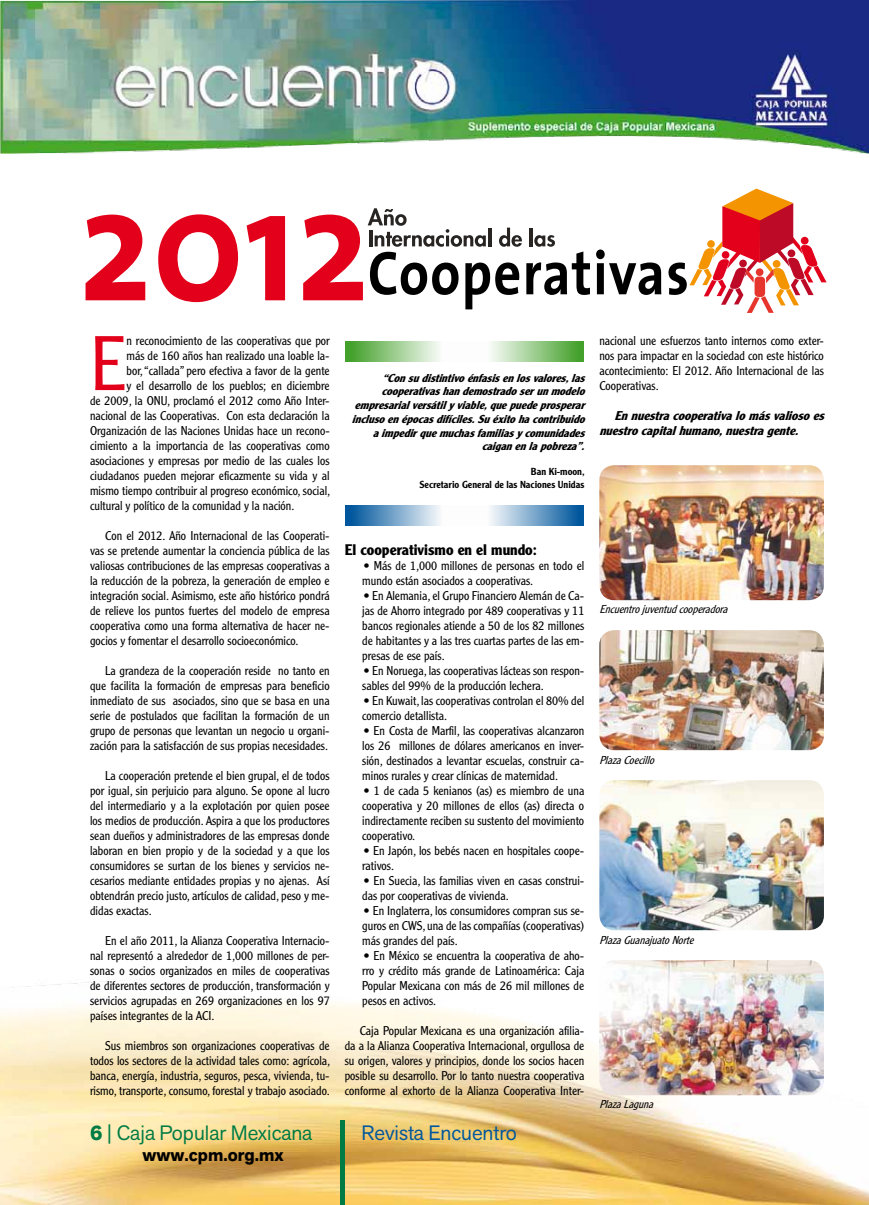
<style>
.page{position:relative;width:869px;height:1205px;background:#fff}
.page>*{position:absolute;margin:0;border:0;box-sizing:border-box;transform-origin:0 0}
.t1{font:300 75.5px "Clearface Gothic LT Std";color:#e2001a}
.t2{font:20.62px "Akzid Grtsk Next";color:#007b44}
.t3{font:20.62px "Akzid Grtsk Next";color:#00579d}
.t4{font:700 17.5px "Akzid Grtsk Next";color:#000}
.t5{font:700 15px "Clearface Gothic LT Std";color:#000}
.t6{font:300 12.5px/15px "Clearface Gothic LT Std";color:#000;text-align:justify}
.t7{font:italic 700 12.5px/15px "Clearface Gothic LT Std";color:#000}
.t8{font:italic 700 11.25px/13.8px "Clearface Gothic LT Std";color:#000;text-align:right}
.t9{font:italic 300 11.25px "Clearface Gothic LT Std";color:#000}
.t10{font:500 10px/12.5px "Clearface Gothic LT Std";color:#000;text-align:right}
.s1{font-weight:700}
</style>
<div class="page">
<img style="left:0;top:979px;width:868px;height:226px">
<hr style="left:340px;top:1120px;width:4px;height:85px;background:#007b44">
<img style="left:0;top:0;width:868px;height:153px">
<img style="left:599px;top:465px;width:224px;height:135px">
<img style="left:599px;top:630px;width:224px;height:120px">
<img style="left:599px;top:780px;width:224px;height:150px">
<img style="left:599px;top:960px;width:224px;height:135px">
<svg style="left:345px;top:341px;width:152px;height:21px;background:#92c884"></svg>
<svg style="left:345px;top:505px;width:152px;height:21px;background:#6b9dc5"></svg>
<svg style="left:431px;top:341px;width:153px;height:20px"></svg>
<svg style="left:431px;top:505px;width:153px;height:20px"></svg>
<svg style="left:596px;top:249px;width:65px;height:46px"></svg>
<svg style="left:668px;top:189px;width:158px;height:124px"></svg>
<svg style="left:85px;top:215px;width:60px;height:85px"></svg>
<svg style="left:158px;top:214px;width:80px;height:88px"></svg>
<svg style="left:246px;top:216px;width:39px;height:84px"></svg>
<svg style="left:303px;top:208px;width:286px;height:101px"></svg>
<h1 class="t1" style="left:90px;top:318px;width:38px">E</h1>
<p class="t6" style="left:126px;top:333px;width:205px">n reconocimiento de las cooperativas que por</p>
<p class="t6" style="left:126px;top:348px;width:205px">más de 160 años han realizado una loable la-</p>
<p class="t6" style="left:126px;top:363px;width:205px">bor, “callada” pero efectiva a favor de la gente</p>
<p class="t6" style="left:126px;top:378px;width:205px">y el desarrollo de los pueblos; en diciembre</p>
<p class="t6" style="left:90px;top:393px;width:241px">de 2009, la ONU, proclamó el 2012 como Año Inter-</p>
<p class="t6" style="left:90px;top:408px;width:241px">nacional de las Cooperativas. Con esta declaración la</p>
<p class="t6" style="left:90px;top:423px;width:241px">Organización de las Naciones Unidas hace un recono-</p>
<p class="t6" style="left:90px;top:438px;width:241px">cimiento a la importancia de las cooperativas como</p>
<p class="t6" style="left:90px;top:453px;width:241px">asociaciones y empresas por medio de las cuales los</p>
<p class="t6" style="left:90px;top:468px;width:241px">ciudadanos pueden mejorar eficazmente su vida y al</p>
<p class="t6" style="left:90px;top:483px;width:241px">mismo tiempo contribuir al progreso económico, social,</p>
<p class="t6" style="left:90px;top:498px;width:206px">cultural y político de la comunidad y la nación.</p>
<p class="t6" style="left:90px;top:528px;width:241px;text-indent:15px">Con el 2012. Año Internacional de las Cooperati&shy;vas se pretende aumentar la conciencia pública de las valiosas contribuciones de las empresas cooperativas a la reducción de la pobreza, la generación de empleo e integración social. Asimismo, este año histórico pondrá de relieve los puntos fuertes del modelo de empresa cooperativa como una forma alternativa de hacer ne&shy;gocios y fomentar el desarrollo socioeconómico.</p>
<p class="t6" style="left:90px;top:663px;width:241px;text-indent:15px">La grandeza de la cooperación reside no tanto en que facilita la formación de empresas para beneficio inmediato de sus asociados, sino que se basa en una serie de postulados que facilitan la formación de un grupo de personas que levantan un negocio u organi&shy;zación para la satisfacción de sus propias necesidades.</p>
<p class="t6" style="left:90px;top:768px;width:241px;text-indent:15px">La cooperación pretende el bien grupal, el de todos por igual, sin perjuicio para alguno. Se opone al lucro del intermediario y a la explotación por quien posee los medios de producción. Aspira a que los productores sean dueños y administradores de las empresas donde laboran en bien propio y de la sociedad y a que los consumidores se surtan de los bienes y servicios ne&shy;cesarios mediante entidades propias y no ajenas. Así obtendrán precio justo, artículos de calidad, peso y me&shy;didas exactas.</p>
<p class="t6" style="left:90px;top:933px;width:241px;text-indent:15px">En el año 2011, la Alianza Cooperativa Internacio&shy;nal representó a alrededor de 1,000 millones de per&shy;sonas o socios organizados en miles de cooperativas de diferentes sectores de producción, transformación y servicios agrupadas en 269 organizaciones en los 97 países integrantes de la ACI.</p>
<p class="t6" style="left:90px;top:1038px;width:241px;text-indent:15px">Sus miembros son organizaciones cooperativas de todos los sectores de la actividad tales como: agrícola, banca, energía, industria, seguros, pesca, vivienda, tu&shy;rismo, transporte, consumo, forestal y trabajo asociado.</p>
<h2 class="t2" style="left:90px;top:1119px;width:223px"><span class="s1">6</span> | Caja Popular Mexicana</h2>
<h3 class="t4" style="left:142px;top:1144px;width:143px">www.cpm.org.mx</h3>
<p class="t8" style="left:351px;top:371px;width:238px">“Consudistintivoénfasisenlosvalores,las cooperativashandemostradoserunmodelo empresarialversátilyviable,quepuedeprosperar inclusoenépocasdifíciles.Suéxitohacontribuido aimpedirquemuchasfamiliasycomunidades caiganenlapobreza”.</p>
<p class="t10" style="left:419px;top:465px;width:167px">Ban Ki-moon,<br>Secretario General de las Naciones Unidas</p>
<p class="t6" style="left:599px;top:333px;width:226px">nacional une esfuerzos tanto internos como exter&shy;nos para impactar en la sociedad con este histórico acontecimiento: El 2012. Año Internacional de las Cooperativas.</p>
<p class="t7" style="left:599px;top:408px;width:230px;text-indent:15px">Ennuestracooperativalomásvaliosoes nuestrocapitalhumano,nuestragente.</p>
<p class="t5" style="left:344px;top:541px;width:194px">El cooperativismo en el mundo:</p>
<p class="t6" style="left:362px;top:558px;width:223px">• Más de 1,000 millones de personas en todo el mundo están asociados a cooperativas.</p>
<p class="t6" style="left:362px;top:588px;width:223px">• En Alemania, el Grupo Financiero Alemán de Ca&shy;jas de Ahorro integrado por 489 cooperativas y 11 bancos regionales atiende a 50 de los 82 millones de habitantes y a las tres cuartas partes de las em&shy;presas de ese país.</p>
<p class="t6" style="left:362px;top:663px;width:223px">• En Noruega, las cooperativas lácteas son respon&shy;sables del 99% de la producción lechera.</p>
<p class="t6" style="left:362px;top:693px;width:223px">• En Kuwait, las cooperativas controlan el 80% del comercio detallista.</p>
<p class="t6" style="left:362px;top:723px;width:223px">• En Costa de Marfil, las cooperativas alcanzaron los 26 millones de dólares americanos en inver&shy;sión, destinados a levantar escuelas, construir ca&shy;minos rurales y crear clínicas de maternidad.</p>
<p class="t6" style="left:362px;top:783px;width:223px">• 1 de cada 5 kenianos (as) es miembro de una cooperativa y 20 millones de ellos (as) directa o indirectamente reciben su sustento del movimiento cooperativo.</p>
<p class="t6" style="left:362px;top:843px;width:223px">• En Japón, los bebés nacen en hospitales coope&shy;rativos.</p>
<p class="t6" style="left:362px;top:873px;width:223px">• En Suecia, las familias viven en casas construi&shy;das por cooperativas de vivienda.</p>
<p class="t6" style="left:362px;top:903px;width:223px">• En Inglaterra, los consumidores compran sus se&shy;guros en CWS, una de las compañías (cooperativas) más grandes del país.</p>
<p class="t6" style="left:362px;top:948px;width:223px">• En México se encuentra la cooperativa de aho&shy;rro y crédito más grande de Latinoamérica: Caja Popular Mexicana con más de 26 mil millones de pesos en activos.</p>
<p class="t6" style="left:344px;top:1023px;width:241px;text-indent:15px">Caja Popular Mexicana es una organización afilia&shy;da a la Alianza Cooperativa Internacional, orgullosa de su origen, valores y principios, donde los socios hacen posible su desarrollo. Por lo tanto nuestra cooperativa conforme al exhorto de la Alianza Cooperativa Inter-</p>
<h2 class="t3" style="left:361px;top:1119px;width:157px">Revista Encuentro</h2>
<p class="t9" style="left:599px;top:602px;width:133px">Encuentrojuventudcooperadora</p>
<p class="t9" style="left:599px;top:753px;width:60px">PlazaCoecillo</p>
<p class="t9" style="left:599px;top:933px;width:99px">PlazaGuanajuatoNorte</p>
<p class="t9" style="left:599px;top:1097px;width:59px">PlazaLaguna</p>
</div>
